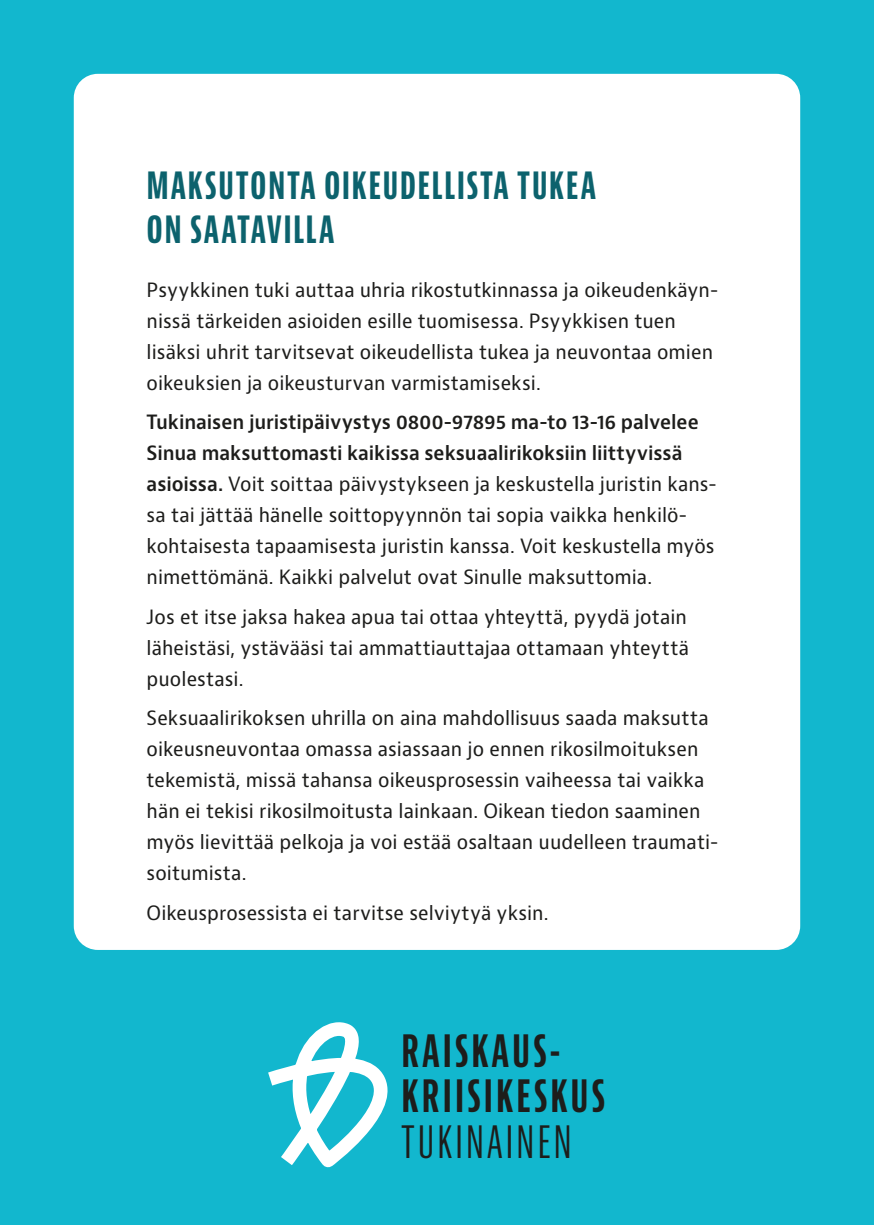
<style>
.page{position:relative;width:874px;height:1225px;background:#fff}
.page>*{position:absolute;margin:0;border:0;box-sizing:border-box;transform-origin:0 0}
.t1{font:700 extra-condensed 43.4px "Bernino Sans";letter-spacing:.075em;color:#1d1d1b}
.t2{font:extra-condensed 43.4px "Bernino Sans";letter-spacing:.075em;color:#1d1d1b}
.Otsikko_Pienempi{font:700 extra-condensed 40px/44px "Bernino Sans";letter-spacing:.04em;color:#0c626d}
.Leipäteksti{font:19.2px/31px "Bernino Sans";letter-spacing:.005em;color:#1d1d1b}
.s1{font-weight:600}
</style>
<div class="page">
<div style="left:0;top:0;width:873px;height:1225px;background:#12b7ce"></div>
<div style="left:74px;top:74px;width:725px;height:876px;background:#fff;border-radius:24px"></div>
<svg style="left:268px;top:1022px;width:120px;height:146px"></svg>
<p class="Otsikko_Pienempi" style="left:146px;top:164px;width:450px">MAKSUTONTA OIKEUDELLISTA TUKEA<br>ON SAATAVILLA</p>
<p class="Leipäteksti" style="left:146px;top:275px;width:573px">Psyykkinen tuki auttaa uhria rikostutkinnassa ja oikeudenkäyn&shy;nissä tärkeiden asioiden esille tuomisessa. Psyykkisen tuen lisäksi uhrit tarvitsevat oikeudellista tukea ja neuvontaa omien oikeuksien ja oikeusturvan varmistamiseksi.</p>
<p class="Leipäteksti" style="left:146px;top:407px;width:571px"><span class="s1">Tukinaisen juristipäivystys 0800-97895 ma-to 13-16 palvelee Sinua maksuttomasti kaikissa seksuaalirikoksiin liittyvissä asioissa.</span> Voit soittaa päivystykseen ja keskustella juristin kans&shy;sa tai jättää hänelle soittopyynnön tai sopia vaikka henkilö&shy;kohtaisesta tapaamisesta juristin kanssa. Voit keskustella myös nimettömänä. Kaikki palvelut ovat Sinulle maksuttomia.</p>
<p class="Leipäteksti" style="left:146px;top:602px;width:544px;text-align:justify">Jos et itse jaksa hakea apua tai ottaa yhteyttä, pyydä jotain läheistäsi, ystävääsi tai ammattiauttajaa ottamaan yhteyttä puolestasi.</p>
<p class="Leipäteksti" style="left:146px;top:703px;width:573px">Seksuaalirikoksen uhrilla on aina mahdollisuus saada maksutta oikeusneuvontaa omassa asiassaan jo ennen rikosilmoituksen tekemistä, missä tahansa oikeusprosessin vaiheessa tai vaikka hän ei tekisi rikosilmoitusta lainkaan. Oikean tiedon saaminen myös lievittää pelkoja ja voi estää osaltaan uudelleen traumati&shy;soitumista.</p>
<p class="Leipäteksti" style="left:146px;top:898px;width:403px">Oikeusprosessista ei tarvitse selviytyä yksin.</p>
<p class="t1" style="left:401px;top:1026px;width:160px">RAISKAUS-</p>
<p class="t1" style="left:401px;top:1071px;width:205px">KRIISIKESKUS</p>
<p class="t2" style="left:401px;top:1117px;width:172px">TUKINAINEN</p>
</div>
